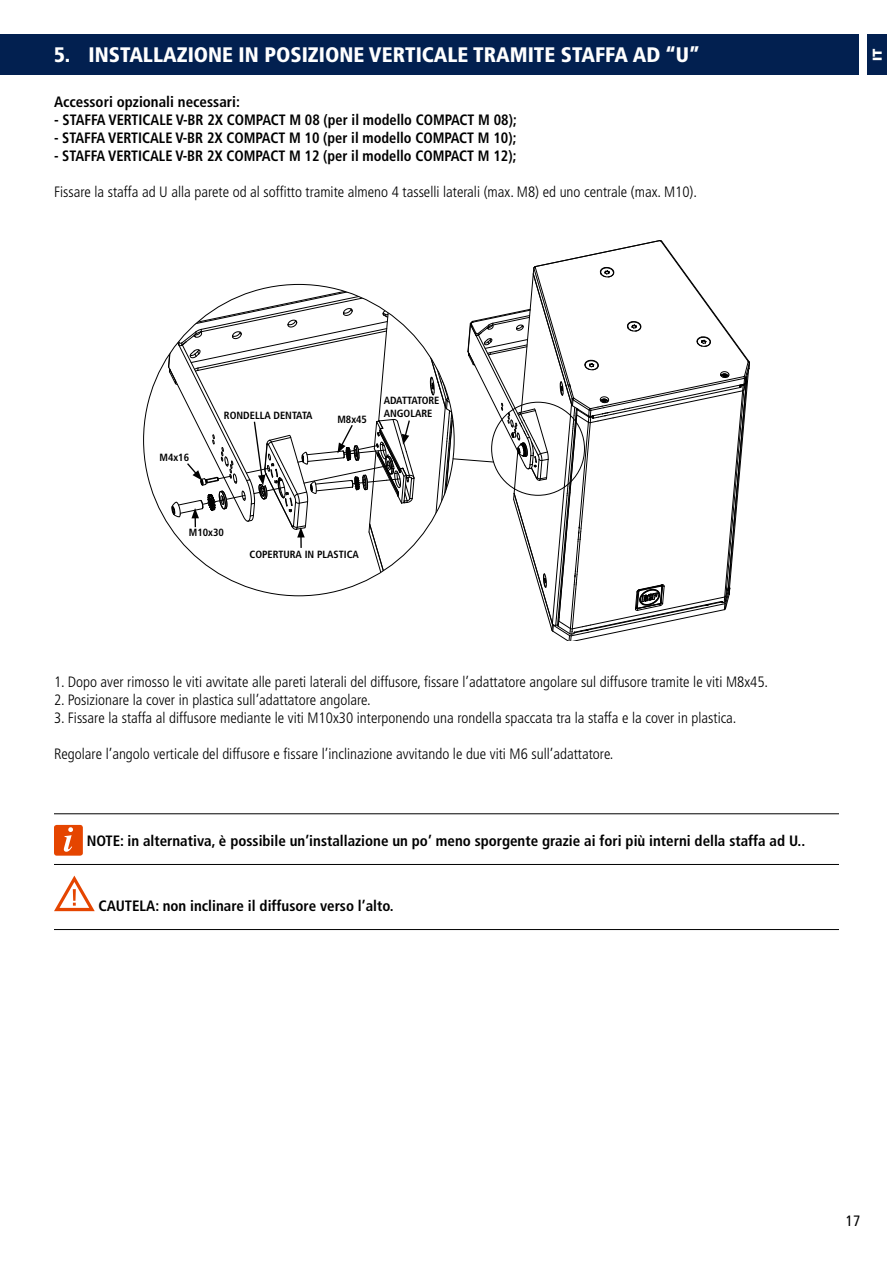
<style>
.page{position:relative;width:893px;height:1263px;background:#fff}
.page>*{position:absolute;margin:0;border:0;box-sizing:border-box;transform-origin:0 0}
.t1{font:900 condensed 21px "Frutiger LT Std";color:#fff}
.t2{font:300 condensed 15px "Frutiger LT Std";color:#000}
.t3{font:700 condensed 15px "Frutiger LT Std";color:#000}
.t4{font:700 condensed 15px "Frutiger LT Std";color:#000;scale:.96 1}
.t5{font:condensed 15px "Frutiger LT Std";color:#000}
.t6{font:900 12.75px "Gotham";color:#fff}
.t7{font:700 condensed 10.5px/12.6px "Frutiger LT Std";color:#000}
</style>
<div class="page">
<div style="left:867px;top:34px;width:20px;height:41px;background:#022050"></div>
<div style="left:0;top:34px;width:859px;height:41px;background:#022050"></div>
<svg style="left:168px;top:240px;width:582px;height:400px"></svg>
<hr style="left:54px;top:813px;width:785px;height:1px;background:#000">
<hr style="left:54px;top:864px;width:785px;height:1px;background:#000">
<hr style="left:54px;top:929px;width:785px;height:1px;background:#000">
<svg style="left:54px;top:825px;width:29px;height:31px"></svg>
<svg style="left:54px;top:875px;width:41px;height:36px"></svg>
<h1 class="t1" style="left:54px;top:42px;width:648px">5. INSTALLAZIONE IN POSIZIONE VERTICALE TRAMITE STAFFA AD “U”</h1>
<p class="t3" style="left:54px;top:93px;width:187px">Accessori opzionali necessari:</p>
<p class="t3" style="left:54px;top:111px;width:464px">- STAFFA VERTICALE V-BR 2X COMPACT M 08 (per il modello COMPACT M 08);</p>
<p class="t4" style="left:54px;top:129px;width:483px">- STAFFA VERTICALE V-BR 2X COMPACT M 10 (per il modello COMPACT M 10);</p>
<p class="t4" style="left:54px;top:147px;width:483px">- STAFFA VERTICALE V-BR 2X COMPACT M 12 (per il modello COMPACT M 12);</p>
<p class="t2" style="left:54px;top:184px;width:642px">Fissare la staffa ad U alla parete od al soffitto tramite almeno 4 tasselli laterali (max. M8) ed uno centrale (max. M10).</p>
<p class="t6" style="left:869px;top:61px;width:14px;rotate:-90deg">IT</p>
<p class="t7" style="left:159px;top:451px;width:31px">M4x16</p>
<p class="t7" style="left:224px;top:409px;width:90px">RONDELLA DENTATA</p>
<p class="t7" style="left:337px;top:413px;width:31px">M8x45</p>
<p class="t7" style="left:384px;top:394px;width:57px">ADATTATORE<br>ANGOLARE</p>
<p class="t7" style="left:189px;top:526px;width:37px">M10x30</p>
<p class="t7" style="left:250px;top:548px;width:111px">COPERTURA IN PLASTICA</p>
<p class="t2" style="left:54px;top:674px;width:713px">1. Dopo aver rimosso le viti avvitate alle pareti laterali del diffusore, fissare l’adattatore angolare sul diffusore tramite le viti M8x45.</p>
<p class="t2" style="left:54px;top:692px;width:316px">2. Posizionare la cover in plastica sull’adattatore angolare.</p>
<p class="t2" style="left:54px;top:710px;width:682px">3. Fissare la staffa al diffusore mediante le viti M10x30 interponendo una rondella spaccata tra la staffa e la cover in plastica.</p>
<p class="t2" style="left:54px;top:746px;width:559px">Regolare l’angolo verticale del diffusore e fissare l’inclinazione avvitando le due viti M6 sull’adattatore.</p>
<p class="t3" style="left:87px;top:832px;width:720px">NOTE: in alternativa, è possibile un’installazione un po’ meno sporgente grazie ai fori più interni della staffa ad U..</p>
<p class="t3" style="left:99px;top:897px;width:297px">CAUTELA: non inclinare il diffusore verso l’alto.</p>
<p class="t5" style="left:846px;top:1211px;width:16px">17</p>
</div>
